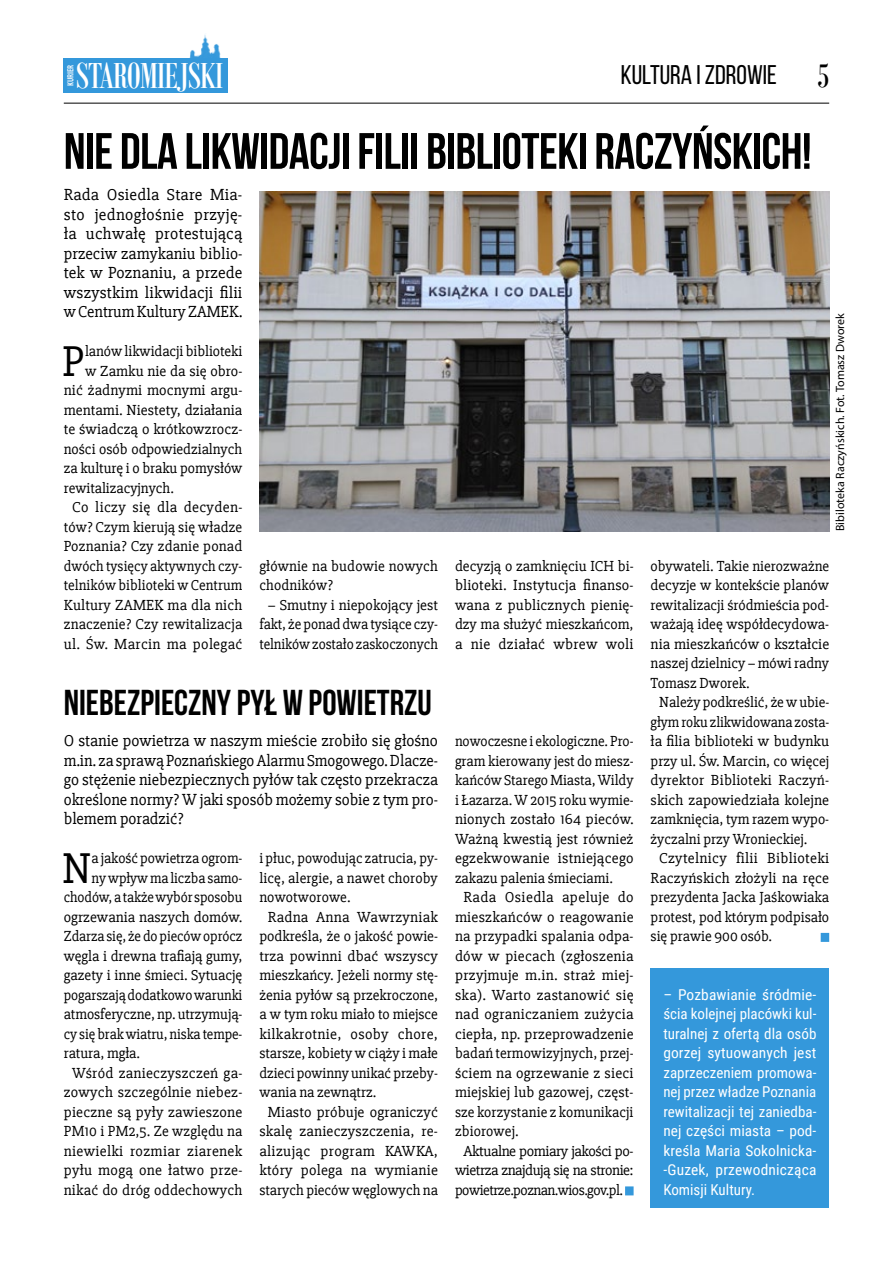
<style>
.page{position:relative;width:893px;height:1263px;background:#fff}
.page>*{position:absolute;margin:0;border:0;box-sizing:border-box;transform-origin:0 0}
.t1{font:700 51px "Bebas Neue";letter-spacing:-.01em;color:#000}
.t2{font:44.25px "Slabo 27 px";color:#000}
.t3{font:39px "Bodoni MT Condensed";letter-spacing:-.025em;color:#fff}
.t4{font:700 36px "Bebas Neue";color:#000}
.t5{font:27px "Bebas Neue";color:#000}
.t6{font:16.5px/19.5px "Slabo 27 px";color:#000;text-align:justify}
.t7{font:15px/19.5px "Slabo 27 px";letter-spacing:.005em;color:#000}
.t8{font:15px/19.5px "Roboto Condensed";letter-spacing:.005em;color:#fff;text-align:justify}
.t9{font:15px "Slabo 27 px";letter-spacing:.025em;color:#000}
.t10{font:15px "Slabo 27 px";letter-spacing:-.025em;color:#000}
.t11{font:15px "Slabo 27 px";letter-spacing:-.03em;color:#000}
.t12{font:15px "Slabo 27 px";letter-spacing:.03em;color:#000}
.t13{font:12px "Myriad Pro";color:#000}
.t14{font:600 condensed 9px "Myriad Pro";letter-spacing:-.005em;color:#fff}
.s1{font-family:"Bodoni MT Condensed";font-size:36px}
</style>
<div class="page">
<hr style="left:64px;top:103px;width:765px;height:1px;background:#000">
<img style="left:259px;top:191px;width:570px;height:340px">
<img style="left:189px;top:35px;width:32px;height:24px">
<div style="left:64px;top:59px;width:164px;height:34px;background:#3498db"></div>
<div style="left:821px;top:933px;width:8px;height:9px;background:#3498db"></div>
<div style="left:625px;top:1186px;width:9px;height:9px;background:#3498db"></div>
<div style="left:651px;top:969px;width:178px;height:239px;background:#3498db"></div>
<p class="t14" style="left:66px;top:86px;width:23px;rotate:-90deg">KURIER</p>
<h3 class="t3" style="left:76px;top:52px;width:149px">STAROMIEJSKI</h3>
<h3 class="t5" style="left:621px;top:60px;width:210px">KULTURA I ZDROWIE <span class="s1">5</span></h3>
<h1 class="t1" style="left:64px;top:123px;width:749px">NIE DLA LIKWIDACJI FILII BIBLIOTEKI RACZYŃSKICH!</h1>
<p class="t6" style="left:64px;top:185px;width:180px">Rada Osiedla Stare Mia&shy;sto jednogłośnie przyję&shy;ła uchwałę protestującą przeciw zamykaniu biblio&shy;tek w Poznaniu, a przede wszystkim likwidacji filii w Centrum Kultury ZAMEK.</p>
<h2 class="t2" style="left:62px;top:335px;width:24px">P</h2>
<p class="t7" style="left:85px;top:341px;width:159px">lanów likwidacji biblioteki</p>
<p class="t13" style="left:833px;top:531px;width:219px;rotate:-90deg">Bibiloteka Raczyńskich. Fot. Tomasz Dworek</p>
<p class="t7" style="left:85px;top:361px;width:159px">w Zamku nie da się obro-</p>
<p class="t7" style="left:64px;top:380px;width:180px">nić żadnymi mocnymi argu-</p>
<p class="t7" style="left:64px;top:400px;width:180px">mentami. Niestety, działania</p>
<p class="t7" style="left:64px;top:419px;width:180px">te świadczą o krótkowzrocz-</p>
<p class="t7" style="left:64px;top:439px;width:180px">ności osób odpowiedzialnych</p>
<p class="t7" style="left:64px;top:458px;width:180px">za kulturę i o braku pomysłów</p>
<p class="t7" style="left:64px;top:478px;width:111px">rewitalizacyjnych.</p>
<p class="t7" style="left:72px;top:497px;width:172px">Co liczy się dla decyden-</p>
<p class="t7" style="left:64px;top:517px;width:180px">tów? Czym kierują się władze</p>
<p class="t7" style="left:64px;top:536px;width:180px">Poznania? Czy zdanie ponad</p>
<p class="t7" style="left:64px;top:556px;width:180px">dwóch tysięcy aktywnych czy-</p>
<p class="t7" style="left:64px;top:575px;width:180px">telników biblioteki w Centrum</p>
<p class="t7" style="left:64px;top:595px;width:180px">Kultury ZAMEK ma dla nich</p>
<p class="t7" style="left:64px;top:614px;width:180px">znaczenie? Czy rewitalizacja</p>
<p class="t7" style="left:64px;top:634px;width:180px">ul. Św. Marcin ma polegać</p>
<p class="t7" style="left:259px;top:556px;width:180px">głównie na budowie nowych chodników?</p>
<p class="t7" style="left:259px;top:595px;width:180px;text-align:center">– Smutny i niepokojący jest fakt, że ponad dwa tysiące czy&shy;telników zostało zaskoczonych</p>
<p class="t7" style="left:455px;top:556px;width:180px;text-align:justify">decyzją o zamknięciu ICH bi&shy;blioteki. Instytucja finanso&shy;wana z publicznych pienię&shy;dzy ma służyć mieszkańcom, a nie działać wbrew woli</p>
<p class="t7" style="left:651px;top:556px;width:180px">obywateli. Takie nierozważne</p>
<p class="t7" style="left:651px;top:575px;width:180px">decyzje w kontekście planów</p>
<p class="t7" style="left:651px;top:595px;width:180px">rewitalizacji śródmieścia pod-</p>
<p class="t7" style="left:651px;top:614px;width:180px">ważają ideę współdecydowa-</p>
<p class="t7" style="left:651px;top:634px;width:180px">nia mieszkańców o kształcie</p>
<p class="t7" style="left:651px;top:653px;width:180px">naszej dzielnicy – mówi radny</p>
<p class="t7" style="left:651px;top:673px;width:100px">Tomasz Dworek.</p>
<p class="t7" style="left:659px;top:692px;width:172px">Należy podkreślić, że w ubie-</p>
<p class="t7" style="left:651px;top:712px;width:180px">głym roku zlikwidowana zosta-</p>
<p class="t7" style="left:651px;top:731px;width:180px">ła filia biblioteki w budynku</p>
<p class="t7" style="left:651px;top:751px;width:180px">przy ul. Św. Marcin, co więcej</p>
<p class="t7" style="left:651px;top:770px;width:180px">dyrektor Biblioteki Raczyń-</p>
<p class="t7" style="left:651px;top:790px;width:180px">skich zapowiedziała kolejne</p>
<p class="t7" style="left:651px;top:809px;width:180px">zamknięcia, tym razem wypo-</p>
<p class="t7" style="left:651px;top:829px;width:158px">życzalni przy Wronieckiej.</p>
<p class="t7" style="left:659px;top:848px;width:172px">Czytelnicy filii Biblioteki</p>
<p class="t7" style="left:651px;top:868px;width:180px">Raczyńskich złożyli na ręce</p>
<p class="t7" style="left:651px;top:887px;width:180px">prezydenta Jacka Jaśkowiaka</p>
<p class="t7" style="left:651px;top:907px;width:180px">protest, pod którym podpisało</p>
<p class="t7" style="left:651px;top:926px;width:123px">się prawie 900 osób.</p>
<h3 class="t4" style="left:64px;top:683px;width:370px">NIEBEZPIECZNY PYŁ W POWIETRZU</h3>
<p class="t6" style="left:64px;top:731px;width:376px">O stanie powietrza w naszym mieście zrobiło się głośno m.in. za sprawą Poznańskiego Alarmu Smogowego. Dlacze&shy;go stężenie niebezpiecznych pyłów tak często przekracza określone normy? W jaki sposób możemy sobie z tym pro&shy;blemem poradzić?</p>
<h2 class="t2" style="left:62px;top:842px;width:31px">N</h2>
<p class="t7" style="left:92px;top:848px;width:152px">a jakość powietrza ogrom-</p>
<p class="t7" style="left:455px;top:731px;width:180px">nowoczesne i ekologiczne. Pro-</p>
<p class="t7" style="left:455px;top:751px;width:180px">gram kierowany jest do miesz-</p>
<p class="t7" style="left:455px;top:770px;width:180px">kańców Starego Miasta, Wildy</p>
<p class="t7" style="left:455px;top:790px;width:180px">i Łazarza. W 2015 roku wymie-</p>
<p class="t7" style="left:455px;top:809px;width:180px">nionych zostało 164 pieców.</p>
<p class="t7" style="left:455px;top:829px;width:180px">Ważną kwestią jest również</p>
<p class="t7" style="left:455px;top:848px;width:180px">egzekwowanie istniejącego</p>
<p class="t7" style="left:455px;top:868px;width:159px">zakazu palenia śmieciami.</p>
<p class="t12" style="left:463px;top:889px;width:172px">Rada Osiedla apeluje do</p>
<p class="t7" style="left:455px;top:907px;width:180px">mieszkańców o reagowanie</p>
<p class="t7" style="left:455px;top:926px;width:180px">na przypadki spalania odpa-</p>
<p class="t7" style="left:455px;top:946px;width:180px">dów w piecach (zgłoszenia</p>
<p class="t7" style="left:455px;top:965px;width:180px">przyjmuje m.in. straż miej-</p>
<p class="t7" style="left:455px;top:985px;width:180px">ska). Warto zastanowić się</p>
<p class="t7" style="left:455px;top:1004px;width:180px">nad ograniczaniem zużycia</p>
<p class="t7" style="left:455px;top:1024px;width:180px">ciepła, np. przeprowadzenie</p>
<p class="t7" style="left:455px;top:1043px;width:180px">badań termowizyjnych, przej-</p>
<p class="t7" style="left:455px;top:1063px;width:180px">ściem na ogrzewanie z sieci</p>
<p class="t7" style="left:455px;top:1082px;width:180px">miejskiej lub gazowej, częst-</p>
<p class="t7" style="left:455px;top:1102px;width:180px">sze korzystanie z komunikacji</p>
<p class="t7" style="left:455px;top:1121px;width:65px">zbiorowej.</p>
<p class="t10" style="left:463px;top:1142px;width:172px">Aktualne pomiary jakości po-</p>
<p class="t10" style="left:455px;top:1162px;width:180px">wietrza znajdują się na stronie:</p>
<p class="t11" style="left:455px;top:1181px;width:169px">powietrze.poznan.wios.gov.pl.</p>
<p class="t7" style="left:259px;top:848px;width:180px">i płuc, powodując zatrucia, py-</p>
<p class="t7" style="left:259px;top:868px;width:180px">licę, alergie, a nawet choroby</p>
<p class="t7" style="left:259px;top:887px;width:93px">nowotworowe.</p>
<p class="t7" style="left:268px;top:907px;width:172px">Radna Anna Wawrzyniak</p>
<p class="t7" style="left:259px;top:926px;width:180px">podkreśla, że o jakość powie-</p>
<p class="t7" style="left:259px;top:946px;width:180px">trza powinni dbać wszyscy</p>
<p class="t7" style="left:259px;top:965px;width:180px">mieszkańcy. Jeżeli normy stę-</p>
<p class="t7" style="left:259px;top:985px;width:180px">żenia pyłów są przekroczone,</p>
<p class="t7" style="left:259px;top:1004px;width:180px">a w tym roku miało to miejsce</p>
<p class="t9" style="left:259px;top:1025px;width:180px">kilkakrotnie, osoby chore,</p>
<p class="t7" style="left:259px;top:1043px;width:180px">starsze, kobiety w ciąży i małe</p>
<p class="t7" style="left:259px;top:1063px;width:180px">dzieci powinny unikać przeby-</p>
<p class="t7" style="left:259px;top:1082px;width:118px">wania na zewnątrz.</p>
<p class="t7" style="left:268px;top:1102px;width:172px">Miasto próbuje ograniczyć</p>
<p class="t7" style="left:259px;top:1121px;width:180px">skalę zanieczyszczenia, re-</p>
<p class="t9" style="left:259px;top:1142px;width:180px">alizując program KAWKA,</p>
<p class="t7" style="left:259px;top:1160px;width:180px">który polega na wymianie</p>
<p class="t7" style="left:259px;top:1180px;width:180px">starych pieców węglowych na</p>
<p class="t7" style="left:92px;top:868px;width:152px">ny wpływ ma liczba samo-</p>
<p class="t7" style="left:64px;top:887px;width:180px">chodów, a także wybór sposobu</p>
<p class="t7" style="left:64px;top:907px;width:180px">ogrzewania naszych domów.</p>
<p class="t7" style="left:64px;top:926px;width:180px">Zdarza się, że do pieców oprócz</p>
<p class="t7" style="left:64px;top:946px;width:180px">węgla i drewna trafiają gumy,</p>
<p class="t7" style="left:64px;top:965px;width:180px">gazety i inne śmieci. Sytuację</p>
<p class="t7" style="left:64px;top:985px;width:180px">pogarszają dodatkowo warunki</p>
<p class="t7" style="left:64px;top:1004px;width:180px">atmosferyczne, np. utrzymują-</p>
<p class="t7" style="left:64px;top:1024px;width:180px">cy się brak wiatru, niska tempe-</p>
<p class="t7" style="left:64px;top:1043px;width:78px">ratura, mgła.</p>
<p class="t7" style="left:72px;top:1063px;width:172px">Wśród zanieczyszczeń ga-</p>
<p class="t7" style="left:64px;top:1082px;width:180px">zowych szczególnie niebez-</p>
<p class="t7" style="left:64px;top:1102px;width:180px">pieczne są pyły zawieszone</p>
<p class="t7" style="left:64px;top:1121px;width:180px">PM10 i PM2,5. Ze względu na</p>
<p class="t9" style="left:64px;top:1142px;width:180px">niewielki rozmiar ziarenek</p>
<p class="t7" style="left:64px;top:1160px;width:180px">pyłu mogą one łatwo prze-</p>
<p class="t7" style="left:64px;top:1180px;width:180px">nikać do dróg oddechowych</p>
<p class="t8" style="left:663px;top:984px;width:155px">– Pozbawianie śródmie&shy;ścia kolejnej placówki kul&shy;turalnej z ofertą dla osób gorzej sytuowanych jest zaprzeczeniem promowa&shy;nej przez władze Poznania rewitalizacji tej zaniedba&shy;nej części miasta – pod&shy;kreśla Maria Sokolnicka--Guzek, przewodnicząca Komisji Kultury.</p>
</div>
